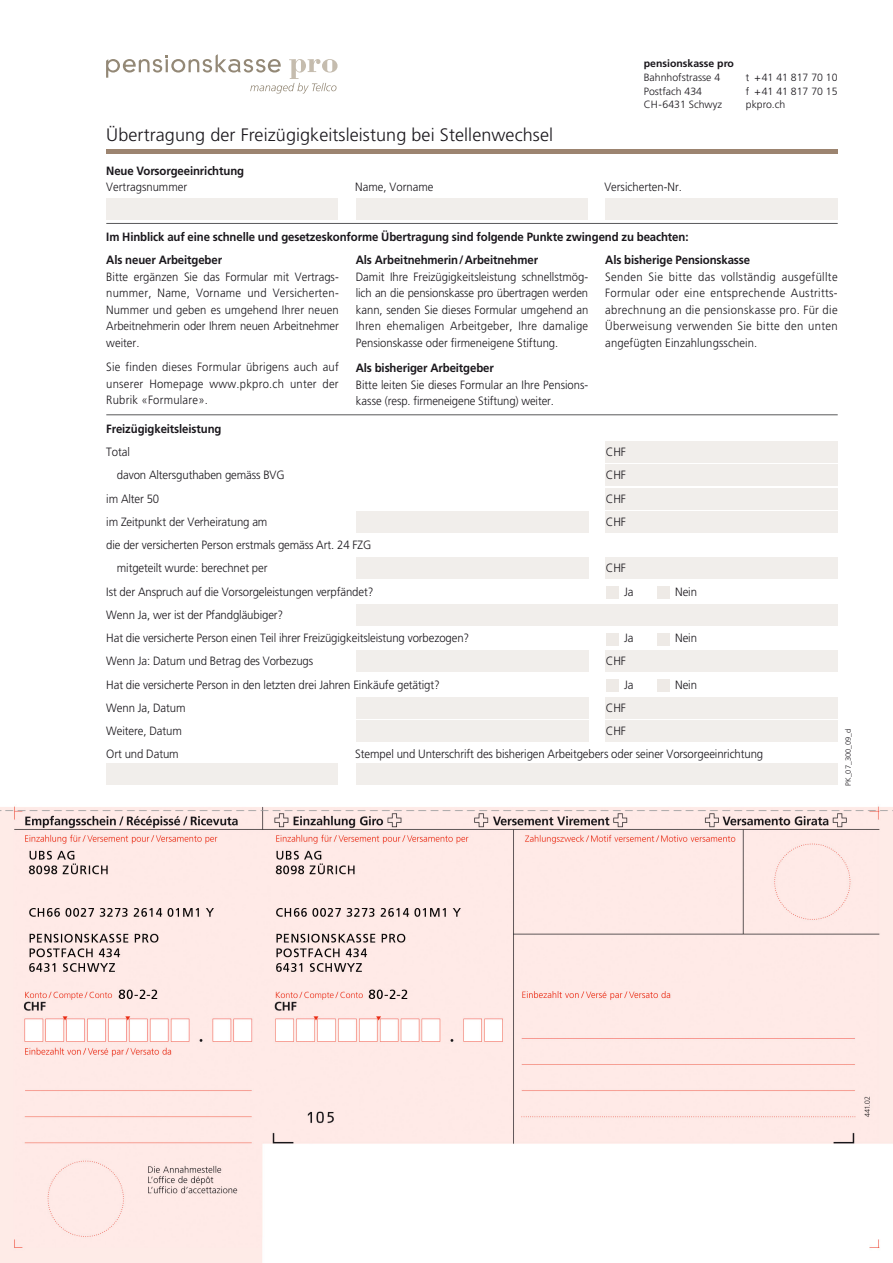
<style>
.page{position:relative;width:893px;height:1263px;background:#fff}
.page>*{position:absolute;margin:0;border:0;box-sizing:border-box;transform-origin:0 0}
.t1{font:300 18px "Frutiger LT";letter-spacing:.005em;color:#1a171c}
.t2{font:300 16.5px "Frutiger LT";color:#9a9c9d;scale:.94 1}
.t3{font:300 12px/16.5px "Frutiger LT";letter-spacing:-.01em;color:#1a171c;text-align:justify;scale:.94 1}
.t4{font:300 12px/23.2px "Frutiger LT";letter-spacing:-.01em;color:#1a171c;scale:.95 1}
.t5{font:700 12px "Frutiger LT";letter-spacing:-.01em;color:#1a171c;scale:.95 1}
.t6{font:300 10.5px "Frutiger LT";color:#1a171c}
.t7{font:700 10.5px "Frutiger LT";color:#1a171c}
.t8{font:300 7.5px "Frutiger LT";color:#1a171c}
</style>
<div class="page">
<img style="left:0;top:806px;width:893px;height:457px">
<div style="left:605px;top:441px;width:233px;height:22px;background:#f1eeeb"></div>
<div style="left:605px;top:465px;width:233px;height:21px;background:#f1eeeb"></div>
<div style="left:605px;top:488px;width:233px;height:21px;background:#f1eeeb"></div>
<div style="left:605px;top:511px;width:233px;height:21px;background:#f1eeeb"></div>
<div style="left:605px;top:558px;width:233px;height:21px;background:#f1eeeb"></div>
<div style="left:605px;top:651px;width:233px;height:21px;background:#f1eeeb"></div>
<div style="left:605px;top:697px;width:233px;height:21px;background:#f1eeeb"></div>
<div style="left:605px;top:720px;width:233px;height:22px;background:#f1eeeb"></div>
<div style="left:356px;top:604px;width:482px;height:21px;background:#f1eeeb"></div>
<div style="left:356px;top:511px;width:232px;height:21px;background:#f1eeeb"></div>
<div style="left:356px;top:558px;width:232px;height:21px;background:#f1eeeb"></div>
<div style="left:356px;top:651px;width:232px;height:21px;background:#f1eeeb"></div>
<div style="left:356px;top:697px;width:232px;height:21px;background:#f1eeeb"></div>
<div style="left:356px;top:720px;width:232px;height:22px;background:#f1eeeb"></div>
<div style="left:106px;top:764px;width:232px;height:21px;background:#f1eeeb"></div>
<div style="left:356px;top:764px;width:482px;height:21px;background:#f1eeeb"></div>
<div style="left:606px;top:586px;width:13px;height:13px;background:#eeeae6"></div>
<div style="left:657px;top:586px;width:13px;height:13px;background:#eeeae6"></div>
<div style="left:606px;top:633px;width:13px;height:12px;background:#eeeae6"></div>
<div style="left:657px;top:633px;width:13px;height:12px;background:#eeeae6"></div>
<div style="left:606px;top:679px;width:13px;height:13px;background:#eeeae6"></div>
<div style="left:657px;top:679px;width:13px;height:13px;background:#eeeae6"></div>
<svg style="left:106px;top:54px;width:232px;height:40px"></svg>
<div style="left:106px;top:149px;width:732px;height:5px;background:#9c8470"></div>
<div style="left:106px;top:198px;width:232px;height:21px;background:#f1eeeb"></div>
<div style="left:356px;top:198px;width:232px;height:21px;background:#f1eeeb"></div>
<div style="left:605px;top:198px;width:233px;height:21px;background:#f1eeeb"></div>
<hr style="left:106px;top:223px;width:732px;height:1px;background:#58585a">
<hr style="left:106px;top:414px;width:732px;height:1px;background:#58585a">
<h1 class="t1" style="left:106px;top:125px;width:448px">Übertragung der Freizügigkeitsleistung bei Stellenwechsel</h1>
<p class="t7" style="left:644px;top:57px;width:92px">pensionskasse pro</p>
<p class="t6" style="left:644px;top:71px;width:78px">Bahnhofstrasse 4</p>
<p class="t6" style="left:746px;top:71px;width:93px">t +41 41 817 70 10</p>
<p class="t6" style="left:644px;top:85px;width:60px">Postfach 434</p>
<p class="t6" style="left:746px;top:85px;width:93px">f +41 41 817 70 15</p>
<p class="t6" style="left:644px;top:99px;width:80px">CH-6431 Schwyz</p>
<p class="t6" style="left:746px;top:99px;width:41px">pkpro.ch</p>
<p class="t5" style="left:106px;top:164px;width:147px">Neue Vorsorgeeinrichtung</p>
<p class="t3" style="left:106px;top:179px;width:87px">Vertragsnummer</p>
<p class="t3" style="left:355px;top:179px;width:85px">Name, Vorname</p>
<p class="t3" style="left:604px;top:179px;width:84px">Versicherten-Nr.</p>
<p class="t5" style="left:106px;top:230px;width:614px">Im Hinblick auf eine schnelle und gesetzeskonforme Übertragung sind folgende Punkte zwingend zu beachten:</p>
<p class="t5" style="left:106px;top:253px;width:123px">Als neuer Arbeitgeber</p>
<p class="t3" style="left:106px;top:268px;width:249px">Bitte ergänzen Sie das Formular mit Vertrags&shy;nummer, Name, Vorname und Versicherten-Nummer und geben es umgehend Ihrer neuen Arbeitnehmerin oder Ihrem neuen Arbeitnehmer weiter.</p>
<p class="t3" style="left:106px;top:359px;width:249px">Sie finden dieses Formular übrigens auch auf unserer Homepage www.pkpro.ch unter der Rubrik «Formulare».</p>
<p class="t5" style="left:356px;top:253px;width:193px">Als Arbeitnehmerin/Arbeitnehmer</p>
<p class="t3" style="left:356px;top:268px;width:249px">Damit Ihre Freizügigkeitsleistung schnellstmög&shy;lich an die pensionskasse pro übertragen werden kann, senden Sie dieses Formular umgehend an Ihren ehemaligen Arbeitgeber, Ihre damalige Pensionskasse oder firmeneigene Stiftung.</p>
<p class="t5" style="left:356px;top:361px;width:147px">Als bisheriger Arbeitgeber</p>
<p class="t3" style="left:356px;top:376px;width:248px">Bitte leiten Sie dieses Formular an Ihre Pensions&shy;kasse (resp. firmeneigene Stiftung) weiter.</p>
<p class="t5" style="left:605px;top:253px;width:154px">Als bisherige Pensionskasse</p>
<p class="t3" style="left:605px;top:268px;width:249px">Senden Sie bitte das vollständig ausgefüllte Formular oder eine entsprechende Austritts&shy;abrechnung an die pensionskasse pro. Für die Überweisung verwenden Sie bitte den unten angefügten Einzahlungsschein.</p>
<p class="t5" style="left:106px;top:422px;width:123px">Freizügigkeitsleistung</p>
<p class="t4" style="left:106px;top:440px;width:26px">Total</p>
<p class="t4" style="left:606px;top:440px;width:23px">CHF</p>
<p class="t4" style="left:117px;top:464px;width:178px">davon Altersguthaben gemäss BVG</p>
<p class="t4" style="left:606px;top:464px;width:23px">CHF</p>
<p class="t4" style="left:106px;top:487px;width:57px">im Alter 50</p>
<p class="t4" style="left:606px;top:487px;width:23px">CHF</p>
<p class="t4" style="left:106px;top:510px;width:171px">im Zeitpunkt der Verheiratung am</p>
<p class="t4" style="left:606px;top:510px;width:23px">CHF</p>
<p class="t4" style="left:117px;top:533px;width:269px;text-indent:-11px">die der versicherten Person erstmals gemäss Art. 24 FZG mitgeteilt wurde: berechnet per</p>
<p class="t4" style="left:606px;top:557px;width:23px">CHF</p>
<p class="t4" style="left:106px;top:580px;width:283px">Ist der Anspruch auf die Vorsorgeleistungen verpfändet?</p>
<p class="t4" style="left:624px;top:580px;width:11px">Ja</p>
<p class="t4" style="left:675px;top:580px;width:24px">Nein</p>
<p class="t4" style="left:106px;top:603px;width:384px">Wenn Ja, wer ist der Pfandgläubiger?<br>Hat die versicherte Person einen Teil ihrer Freizügigkeitsleistung vorbezogen?</p>
<p class="t4" style="left:624px;top:626px;width:11px">Ja</p>
<p class="t4" style="left:675px;top:626px;width:24px">Nein</p>
<p class="t4" style="left:106px;top:650px;width:219px">Wenn Ja: Datum und Betrag des Vorbezugs</p>
<p class="t4" style="left:606px;top:650px;width:23px">CHF</p>
<p class="t4" style="left:106px;top:673px;width:353px">Hat die versicherte Person in den letzten drei Jahren Einkäufe getätigt?</p>
<p class="t4" style="left:624px;top:673px;width:11px">Ja</p>
<p class="t4" style="left:675px;top:673px;width:24px">Nein</p>
<p class="t4" style="left:106px;top:696px;width:85px">Wenn Ja, Datum</p>
<p class="t4" style="left:606px;top:696px;width:23px">CHF</p>
<p class="t4" style="left:106px;top:719px;width:81px">Weitere, Datum</p>
<p class="t4" style="left:606px;top:719px;width:23px">CHF</p>
<p class="t4" style="left:106px;top:743px;width:78px">Ort und Datum</p>
<p class="t4" style="left:355px;top:743px;width:431px">Stempel und Unterschrift des bisherigen Arbeitgebers oder seiner Vorsorgeeinrichtung</p>
<p class="t8" style="left:844px;top:786px;width:58px;rotate:-90deg">PK_07_300_09_d</p>
<h2 class="t2" style="left:6px;top:794px;width:940px">_ _ _ _ _ _ _ _ _ _ _ _ _ _ _ _ _ _ _ _ _ _ _ _ _ _ _ _ _ _ _ _ _ _ _ _ _ _ _ _ _ _ _ _ _ _ _ _ _ _ _ _ _ _ _ _ _ _ _ _ _ _ _ _ _ _ _ _ _ _ _ _ _</h2>
</div>
